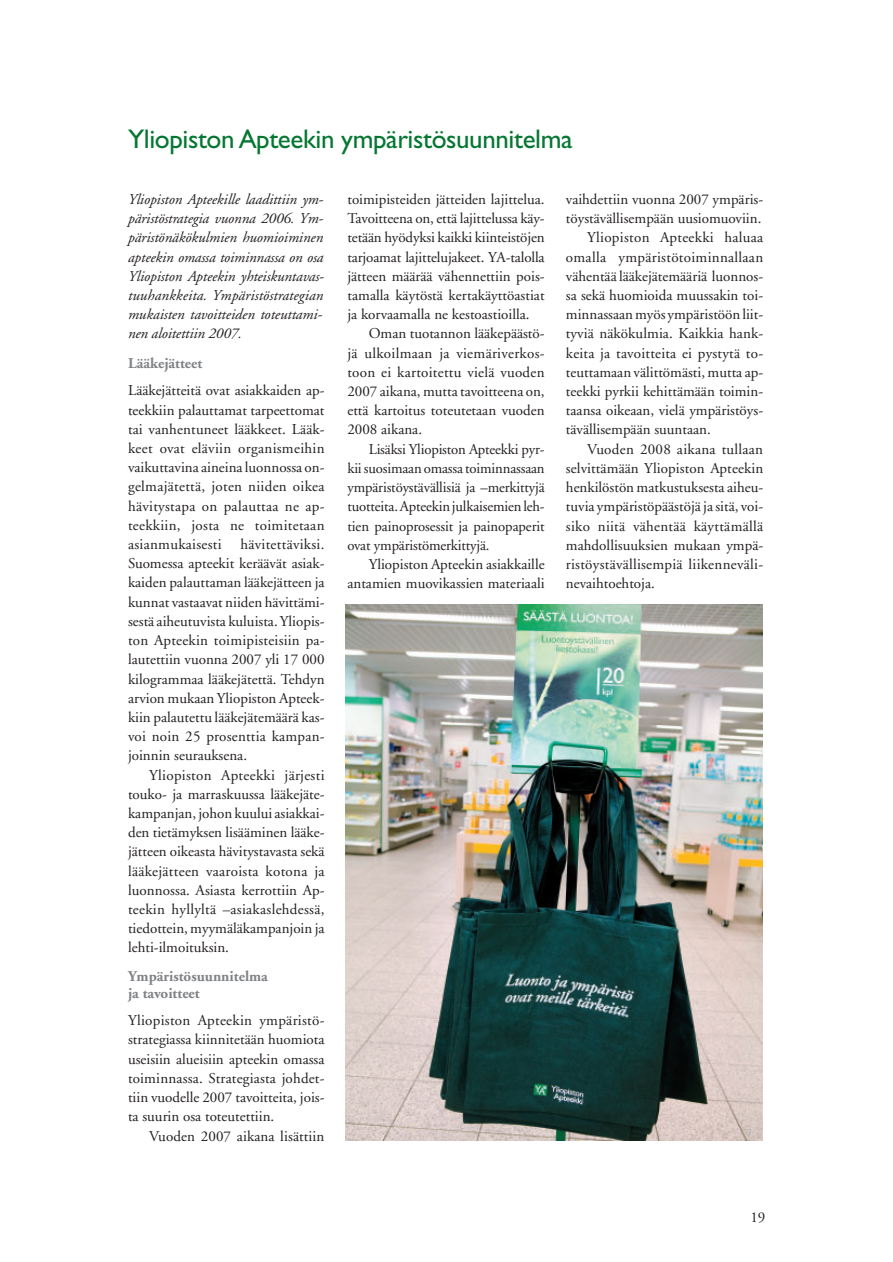
<style>
.page{position:relative;width:893px;height:1262px;background:#fff}
.page>*{position:absolute;margin:0;border:0;box-sizing:border-box;transform-origin:0 0}
.t1{font:27px "Gill Sans";letter-spacing:-.015em;color:#057732}
.t2{font:15px/19.2px "Adobe Garamond";color:#231f20;text-align:justify}
.t3{font:italic 15px/19.2px "Adobe Garamond";color:#231f20;text-align:justify}
.t4{font:15px "Adobe Garamond";letter-spacing:.02em;color:#231f20}
.t5{font:700 15px/16.5px "Adobe Garamond";color:#808285}
</style>
<div class="page">
<img style="left:346px;top:604px;width:416px;height:536px">
<h1 class="t1" style="left:128px;top:129px;width:446px">Yliopiston Apteekin ympäristösuunnitelma</h1>
<p class="t2" style="left:347px;top:191px;width:199px">toimipisteiden jätteiden lajittelua.<br>Tavoitteena on, että lajittelussa käy&shy;tetään hyödyksi kaikki kiinteistöjen tarjoamat lajittelujakeet. YA-talolla jätteen määrää vähennettiin pois&shy;tamalla käytöstä kertakäyttöastiat ja korvaamalla ne kestoastioilla.</p>
<p class="t2" style="left:347px;top:325px;width:199px;text-indent:21px">Oman tuotannon lääkepäästö&shy;jä ulkoilmaan ja viemäriverkos&shy;toon ei kartoitettu vielä vuoden 2007 aikana, mutta tavoitteena on, että kartoitus toteutetaan vuoden 2008 aikana.</p>
<p class="t2" style="left:347px;top:441px;width:199px;text-indent:21px">Lisäksi Yliopiston Apteekki pyr&shy;kii suosimaan omassa toiminnassaan ympäristöystävällisiä ja –merkittyjä tuotteita. Apteekin julkaisemien leh&shy;tien painoprosessit ja painopaperit ovat ympäristömerkittyjä.</p>
<p class="t2" style="left:347px;top:556px;width:199px;text-align:right">Yliopiston Apteekin asiakkaille antamien muovikassien materiaali</p>
<p class="t3" style="left:128px;top:191px;width:197px">Yliopiston Apteekille laadittiin ym&shy;päristöstrategia vuonna 2006. Ym&shy;päristönäkökulmien huomioiminen apteekin omassa toiminnassa on osa Yliopiston Apteekin yhteiskuntavas&shy;tuuhankkeita. Ympäristöstrategian mukaisten tavoitteiden toteuttami&shy;nen aloitettiin 2007.</p>
<p class="t5" style="left:128px;top:356px;width:76px">Lääkejätteet</p>
<p class="t2" style="left:128px;top:382px;width:198px">Lääkejätteitä ovat asiakkaiden ap&shy;teekkiin palauttamat tarpeettomat tai vanhentuneet lääkkeet. Lääk&shy;keet ovat eläviin organismeihin vaikuttavina aineina luonnossa on&shy;gelmajätettä, joten niiden oikea hävitystapa on palauttaa ne ap&shy;teekkiin, josta ne toimitetaan asianmukaisesti hävitettäviksi.<br>Suomessa apteekit keräävät asiak&shy;kaiden palauttaman lääkejätteen ja kunnat vastaavat niiden hävittämi&shy;sestä aiheutuvista kuluista. Yliopis&shy;ton Apteekin toimipisteisiin pa&shy;lautettiin vuonna 2007 yli 17 000 kilogrammaa lääkejätettä. Tehdyn arvion mukaan Yliopiston Apteek&shy;kiin palautettu lääkejätemäärä kas&shy;voi noin 25 prosenttia kampan&shy;joinnin seurauksena.</p>
<p class="t2" style="left:128px;top:766px;width:198px;text-indent:21px">Yliopiston Apteekki järjesti touko- ja marraskuussa lääkejäte&shy;kampanjan, johon kuului asiakkai&shy;den tietämyksen lisääminen lääke&shy;jätteen oikeasta hävitystavasta sekä lääkejätteen vaaroista kotona ja luonnossa. Asiasta kerrottiin Ap&shy;teekin hyllyltä –asiakaslehdessä, tiedottein, myymäläkampanjoin ja lehti-ilmoituksin.</p>
<p class="t5" style="left:128px;top:969px;width:141px">Ympäristösuunnitelma ja tavoitteet</p>
<p class="t2" style="left:128px;top:1012px;width:198px">Yliopiston Apteekin ympäristö&shy;strategiassa kiinnitetään huomiota useisiin alueisiin apteekin omassa toiminnassa. Strategiasta johdet&shy;tiin vuodelle 2007 tavoitteita, jois&shy;ta suurin osa toteutettiin.</p>
<p class="t2" style="left:149px;top:1127px;width:176px">Vuoden 2007 aikana lisättiin</p>
<p class="t2" style="left:566px;top:191px;width:199px">vaihdettiin vuonna 2007 ympäris-</p>
<p class="t2" style="left:566px;top:210px;width:197px">töystävällisempään uusiomuoviin.</p>
<p class="t4" style="left:587px;top:231px;width:177px">Yliopiston Apteekki haluaa</p>
<p class="t4" style="left:566px;top:251px;width:199px">omalla ympäristötoiminnallaan</p>
<p class="t2" style="left:566px;top:268px;width:199px">vähentää lääkejätemääriä luonnos-</p>
<p class="t2" style="left:566px;top:287px;width:199px">sa sekä huomioida muussakin toi-</p>
<p class="t2" style="left:566px;top:306px;width:199px">minnassaan myös ympäristöön liit-</p>
<p class="t2" style="left:566px;top:325px;width:199px">tyviä näkökulmia. Kaikkia hank-</p>
<p class="t2" style="left:566px;top:345px;width:199px">keita ja tavoitteita ei pystytä to-</p>
<p class="t2" style="left:566px;top:364px;width:199px">teuttamaan välittömästi, mutta ap-</p>
<p class="t2" style="left:566px;top:383px;width:199px">teekki pyrkii kehittämään toimin-</p>
<p class="t2" style="left:566px;top:402px;width:199px">taansa oikeaan, vielä ympäristöys-</p>
<p class="t2" style="left:566px;top:421px;width:146px">tävällisempään suuntaan.</p>
<p class="t4" style="left:587px;top:443px;width:177px">Vuoden 2008 aikana tullaan</p>
<p class="t2" style="left:566px;top:460px;width:199px">selvittämään Yliopiston Apteekin</p>
<p class="t2" style="left:566px;top:479px;width:199px">henkilöstön matkustuksesta aiheu-</p>
<p class="t2" style="left:566px;top:498px;width:199px">tuvia ympäristöpäästöjä ja sitä, voi-</p>
<p class="t4" style="left:566px;top:519px;width:199px">siko niitä vähentää käyttämällä</p>
<p class="t2" style="left:566px;top:537px;width:199px">mahdollisuuksien mukaan ympä-</p>
<p class="t4" style="left:566px;top:558px;width:199px">ristöystävällisempiä liikenneväli-</p>
<p class="t2" style="left:566px;top:575px;width:90px">nevaihtoehtoja.</p>
<p class="t2" style="left:750px;top:1208px;width:16px">19</p>
</div>
